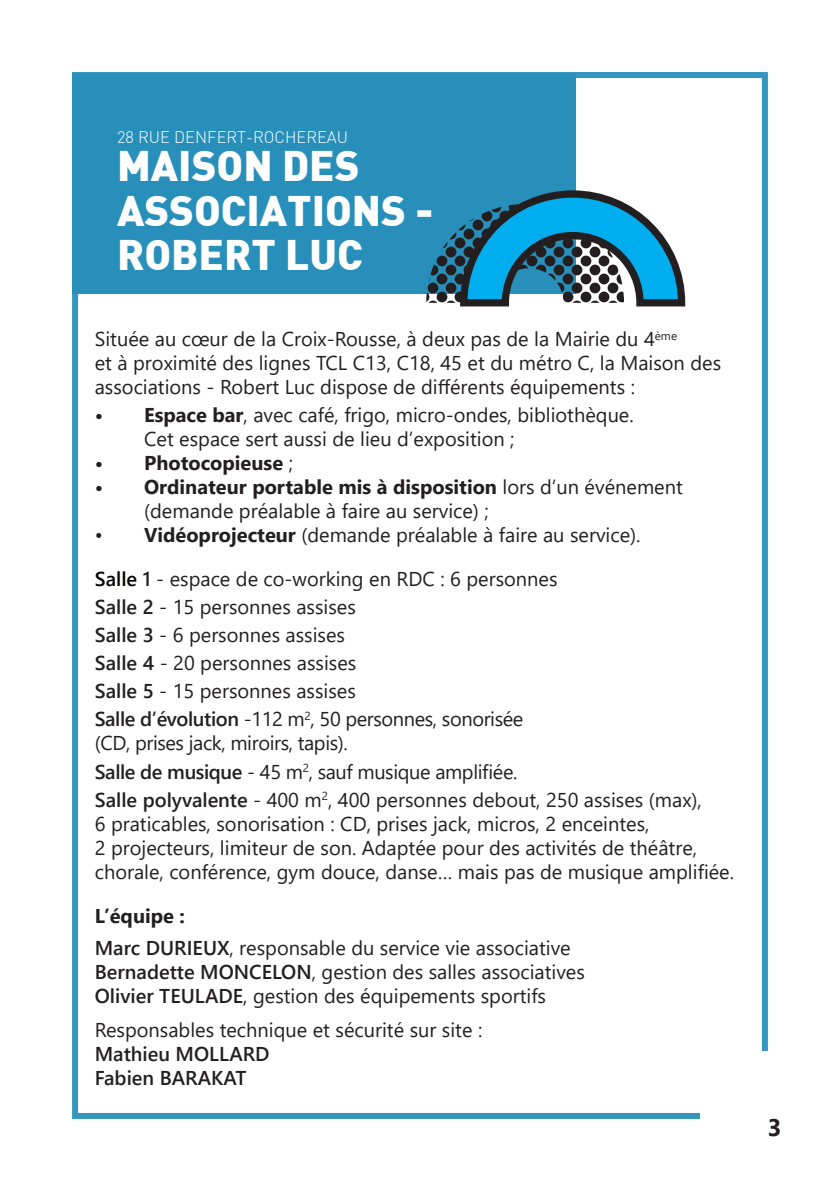
<style>
.page{position:relative;width:840px;height:1191px;background:#fff}
.page>*{position:absolute;margin:0;border:0;box-sizing:border-box;transform-origin:0 0}
.t1{font:900 41.8px/44.4px "DI Nbek";color:#fff}
.t2{font:700 24px "Segoe UI";color:#231f20}
.t3{font:20px/24px "Segoe UI";color:#231f20}
.t4{font:20px/28px "Segoe UI";letter-spacing:-.02em;color:#231f20}
.t5{font:600 20px/24px "Segoe UI";color:#231f20}
.t6{font:700 20px "Segoe UI";color:#231f20}
.t7{font:300 16.4px "DI Nbek";color:#fff}
.s1{font-weight:700}
.s2{font-weight:400}
.s3{font-weight:600;color:#040503}
.s4{font-weight:600}
</style>
<div class="page">
<div style="left:72px;top:72px;width:695px;height:1047px;border:6px solid #3596bf"></div>
<div style="left:72px;top:74px;width:503px;height:220px;background:#288fba"></div>
<svg style="left:426px;top:187px;width:260px;height:120px"></svg>
<div style="left:699px;top:1051px;width:140px;height:140px;background:#fff"></div>
<p class="t7" style="left:117px;top:127px;width:232px">28 RUE DENFERT-ROCHEREAU</p>
<h1 class="t1" style="left:117px;top:142px;width:317px">MAISON DES<br>ASSOCIATIONS -<br>ROBERT LUC</h1>
<p class="t3" style="left:95px;top:325px;width:627px">Située au cœur de la Croix-Rousse, à deux pas de la Mairie du 4<sup>ème<br></sup>et à proximité des lignes TCL C13, C18, 45 et du métro C, la Maison des associations - Robert Luc dispose de différents équipements :</p>
<p class="t3" style="left:144px;top:401px;width:491px;text-indent:-49px"><span class="s1">• Espace bar</span>, avec café, frigo, micro-ondes, bibliothèque.<br>Cet espace sert aussi de lieu d’exposition ;</p>
<p class="t6" style="left:95px;top:444px;width:200px">• Photocopieuse <span class="s2">;</span></p>
<p class="t3" style="left:144px;top:473px;width:540px;text-indent:-49px"><span class="s1">• Ordinateur portable mis à disposition</span> lors d’un événement (demande préalable à faire au service) ;</p>
<p class="t3" style="left:95px;top:521px;width:547px">• <span class="s1">Vidéoprojecteur</span> (demande préalable à faire au service).</p>
<p class="t3" style="left:95px;top:563px;width:464px;line-height:28px"><span class="s3">Salle</span> <span class="s4">1</span> - espace de co-working en RDC : 6 personnes <span class="s4">Salle 2</span> - 15 personnes assises<br><span class="s4">Salle 3</span> - 6 personnes assises<br><span class="s4">Salle 4</span> - 20 personnes assises<br><span class="s4">Salle 5</span> - 15 personnes assises<br><span class="s4">Salle d’évolution</span> -112 m<sup>2</sup>, 50 personnes, sonorisée</p>
<p class="t4" style="left:95px;top:727px;width:608px">(CD, prises jack, miroirs, tapis).<br><span class="s4">Salle de musique</span> - 45 m<sup>2</sup>, sauf musique amplifiée.<br><span class="s4">Salle polyvalente</span> - 400 m<sup>2</sup>, 400 personnes debout, 250 assises (max),</p>
<p class="t3" style="left:95px;top:809px;width:640px">6 praticables, sonorisation : CD, prises jack, micros, 2 enceintes,<br>2 projecteurs, limiteur de son. Adaptée pour des activités de théâtre, chorale, conférence, gym douce, danse… mais pas de musique amplifiée.</p>
<p class="t3" style="left:95px;top:897px;width:477px;line-height:32px"><span class="s1">L’équipe :<br></span><span class="s4">Marc DURIEUX</span>, responsable du service vie associative</p>
<p class="t3" style="left:95px;top:957px;width:491px"><span class="s4">Bernadette MONCELON</span>, gestion des salles associatives<br><span class="s4">Olivier TEULADE</span>, gestion des équipements sportifs</p>
<p class="t3" style="left:95px;top:1015px;width:389px">Responsables technique et sécurité sur site :</p>
<p class="t5" style="left:95px;top:1040px;width:176px">Mathieu MOLLARD<br>Fabien BARAKAT</p>
<p class="t2" style="left:767px;top:1105px;width:15px">3</p>
</div>
